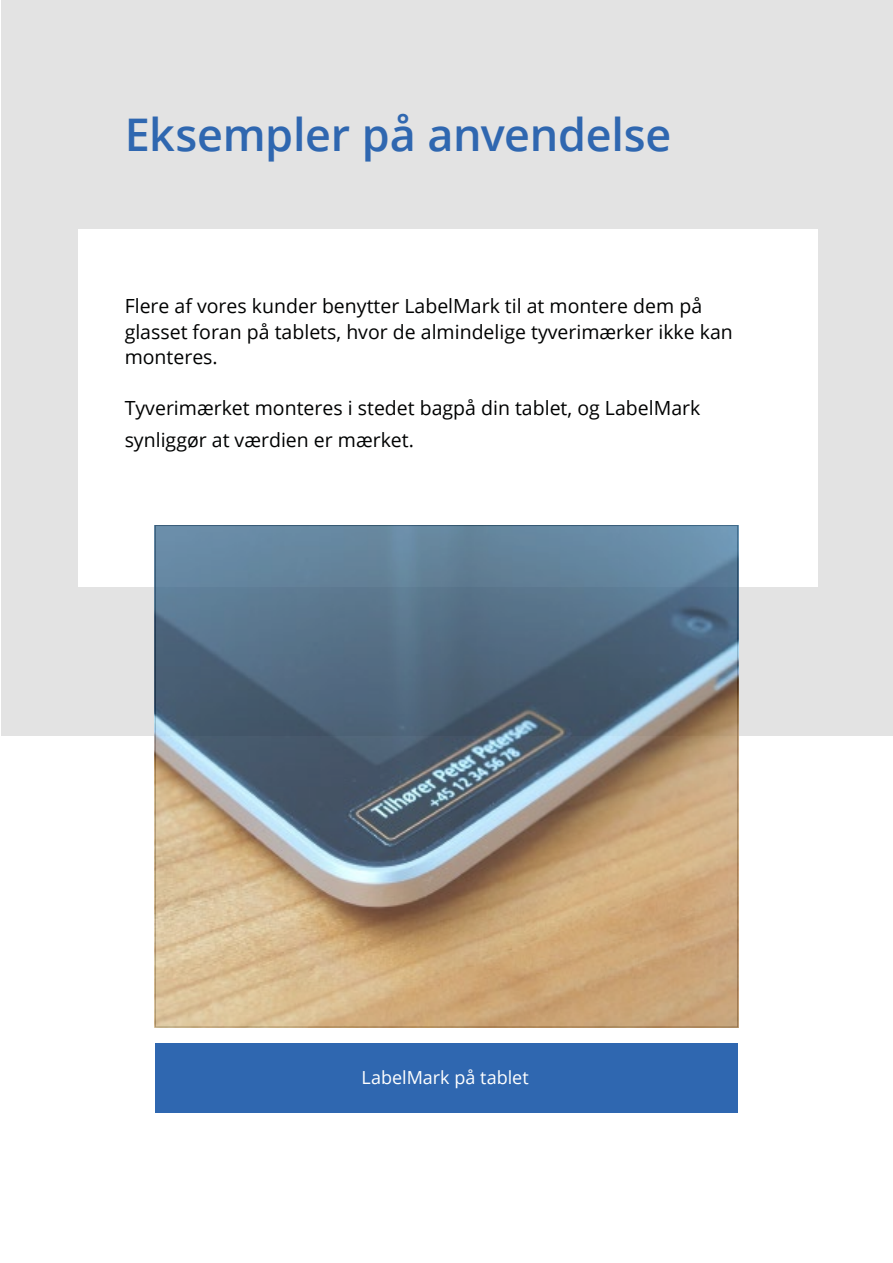
<style>
.page{position:relative;width:893px;height:1263px;background:#fff}
.page>*{position:absolute;margin:0;border:0;box-sizing:border-box;transform-origin:0 0}
.t1{font:600 45px "Open Sans";letter-spacing:-.005em;color:#2f67b0}
.t2{font:19.5px/25.5px "Open Sans";color:#010202}
.t3{font:18px "Open Sans";color:#fff}
</style>
<div class="page">
<div style="left:1px;top:0;width:892px;height:736px;background:#e3e3e3"></div>
<div style="left:78px;top:230px;width:740px;height:357px;background:#fff"></div>
<div style="left:155px;top:1043px;width:583px;height:69px;background:#2f67b0"></div>
<img style="left:155px;top:525px;width:583px;height:502px">
<h1 class="t1" style="left:125px;top:104px;width:548px">Eksempler på anvendelse</h1>
<p class="t2" style="left:125px;top:293px;width:610px">Flere af vores kunder benytter LabelMark til at montere dem på glasset foran på tablets, hvor de almindelige tyverimærker ikke kan monteres.</p>
<p class="t2" style="left:125px;top:392px;width:577px;line-height:31.5px">Tyverimærket monteres i stedet bagpå din tablet, og LabelMark synliggør at værdien er mærket.</p>
<p class="t3" style="left:362px;top:1065px;width:169px">LabelMark på tablet</p>
</div>
